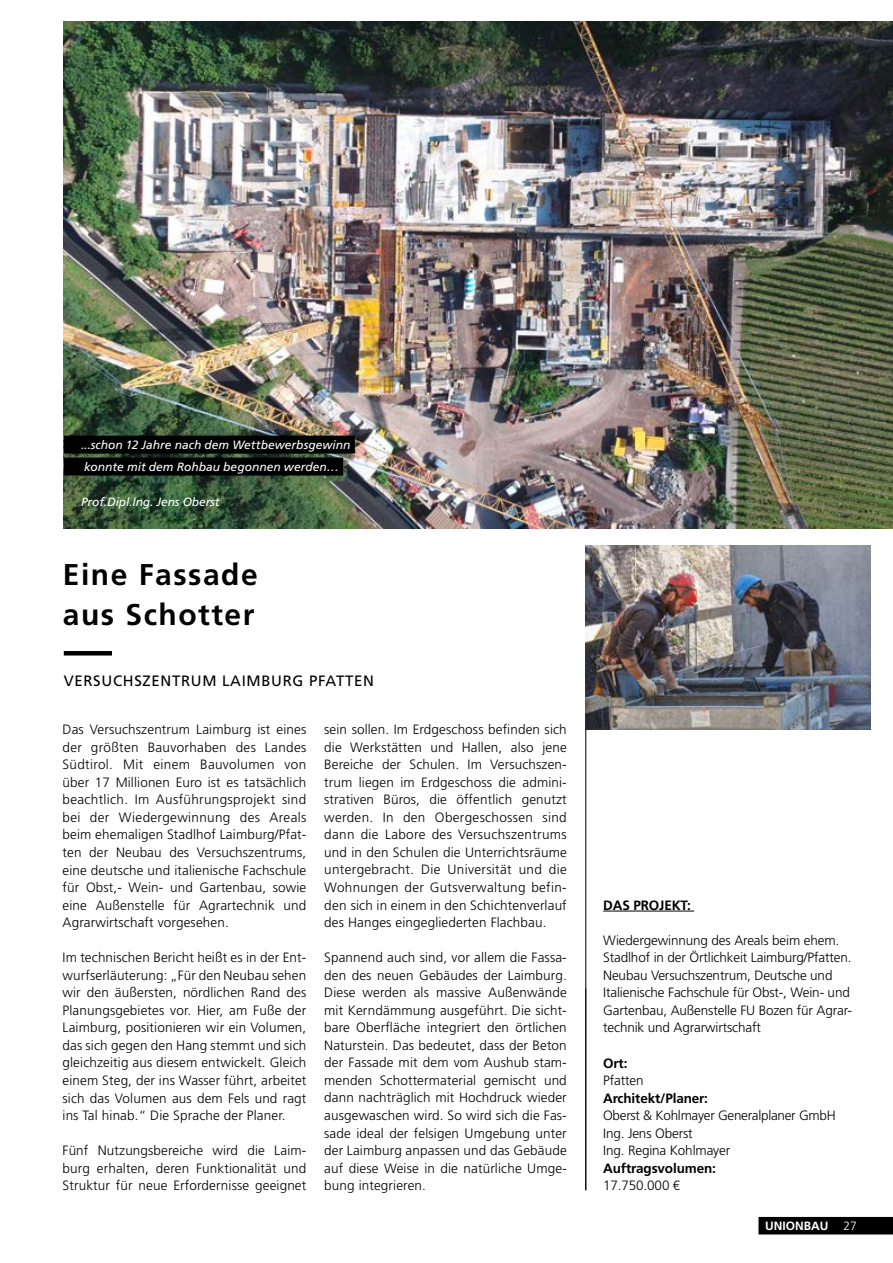
<style>
.page{position:relative;width:893px;height:1263px;background:#fff}
.page>*{position:absolute;margin:0;border:0;box-sizing:border-box;transform-origin:0 0}
.t1{font:700 30px/39.5px "Frutiger";letter-spacing:.05em;color:#000}
.t2{font:15px "Frutiger";letter-spacing:.045em;color:#000}
.t3{font:300 13.5px/17.5px "Frutiger";letter-spacing:-.01em;color:#000;text-align:justify}
.t4{font:700 13.5px "Frutiger";letter-spacing:-.01em;color:#000}
.t5{font:italic 12px/21.9px "Frutiger";color:#fff}
.t6{font:700 12px "Frutiger";color:#fff}
.t7{font:300 12px "Frutiger";color:#fff}
</style>
<div class="page">
<div style="left:758px;top:1217px;width:135px;height:17px;background:#000"></div>
<img style="left:64px;top:21px;width:829px;height:507px">
<img style="left:585px;top:546px;width:286px;height:184px">
<hr style="left:64px;top:651px;width:48px;height:4px;background:#000">
<hr style="left:603px;top:911px;width:91px;height:1px;background:#000">
<div style="left:64px;top:436px;width:291px;height:18px;background:#000"></div>
<div style="left:64px;top:457px;width:279px;height:18px;background:#000"></div>
<hr style="left:585px;top:730px;width:1px;height:460px;background:#000">
<p class="t5" style="left:81px;top:434px;width:271px">...schon 12 Jahre nach dem Wettbewerbsgewinn konnte mit dem Rohbau begonnen werden…</p>
<p class="t5" style="left:81px;top:491px;width:140px">Prof.Dipl.Ing. Jens Oberst</p>
<h1 class="t1" style="left:63px;top:555px;width:196px">Eine Fassade aus Schotter</h1>
<p class="t2" style="left:64px;top:672px;width:312px">VERSUCHSZENTRUM LAIMBURG PFATTEN</p>
<p class="t3" style="left:63px;top:721px;width:245px">Das Versuchszentrum Laimburg ist eines der größten Bauvorhaben des Landes Südtirol. Mit einem Bauvolumen von über 17 Millionen Euro ist es tatsächlich beachtlich. Im Ausführungsprojekt sind bei der Wiedergewinnung des Areals beim ehemaligen Stadlhof Laimburg/Pfat&shy;ten der Neubau des Versuchszentrums, eine deutsche und italienische Fachschule für Obst,- Wein- und Gartenbau, sowie eine Außenstelle für Agrartechnik und Agrarwirtschaft vorgesehen.</p>
<p class="t3" style="left:63px;top:949px;width:245px">Im technischen Bericht heißt es in der Ent&shy;wurfserläuterung: „Für den Neubau sehen wir den äußersten, nördlichen Rand des Planungsgebietes vor. Hier, am Fuße der Laimburg, positionieren wir ein Volumen, das sich gegen den Hang stemmt und sich gleichzeitig aus diesem entwickelt. Gleich einem Steg, der ins Wasser führt, arbeitet sich das Volumen aus dem Fels und ragt ins Tal hinab.“ Die Sprache der Planer.</p>
<p class="t3" style="left:63px;top:1142px;width:245px">Fünf Nutzungsbereiche wird die Laim&shy;burg erhalten, deren Funktionalität und Struktur für neue Erfordernisse geeignet</p>
<p class="t3" style="left:324px;top:721px;width:244px">sein sollen. Im Erdgeschoss befinden sich die Werkstätten und Hallen, also jene Bereiche der Schulen. Im Versuchszen&shy;trum liegen im Erdgeschoss die admini&shy;strativen Büros, die öffentlich genutzt werden. In den Obergeschossen sind dann die Labore des Versuchszentrums und in den Schulen die Unterrichtsräume untergebracht. Die Universität und die Wohnungen der Gutsverwaltung befin&shy;den sich in einem in den Schichtenverlauf des Hanges eingegliederten Flachbau.</p>
<p class="t3" style="left:324px;top:949px;width:244px">Spannend auch sind, vor allem die Fassa&shy;den des neuen Gebäudes der Laimburg.<br>Diese werden als massive Außenwände mit Kerndämmung ausgeführt. Die sicht&shy;bare Oberfläche integriert den örtlichen Naturstein. Das bedeutet, dass der Beton der Fassade mit dem vom Aushub stam&shy;menden Schottermaterial gemischt und dann nachträglich mit Hochdruck wieder ausgewaschen wird. So wird sich die Fas&shy;sade ideal der felsigen Umgebung unter der Laimburg anpassen und das Gebäude auf diese Weise in die natürliche Umge&shy;bung integrieren.</p>
<p class="t4" style="left:603px;top:897px;width:89px">DAS PROJEKT:</p>
<p class="t3" style="left:603px;top:931px;width:250px;text-align:left">Wiedergewinnung des Areals beim ehem.<br>Stadlhof in der Örtlichkeit Laimburg/Pfatten.<br>Neubau Versuchszentrum, Deutsche und Italienische Fachschule für Obst-, Wein- und Gartenbau, Außenstelle FU Bozen für Agrar&shy;technik und Agrarwirtschaft</p>
<p class="t4" style="left:603px;top:1055px;width:26px">Ort:</p>
<p class="t3" style="left:603px;top:1072px;width:42px">Pfatten</p>
<p class="t4" style="left:603px;top:1090px;width:106px">Architekt/Planer:</p>
<p class="t3" style="left:603px;top:1107px;width:234px;text-align:left">Oberst &amp; Kohlmayer Generalplaner GmbH<br>Ing. Jens Oberst<br>Ing. Regina Kohlmayer</p>
<p class="t4" style="left:603px;top:1160px;width:114px">Auftragsvolumen:</p>
<p class="t3" style="left:603px;top:1177px;width:79px">17.750.000 €</p>
<p class="t6" style="left:765px;top:1218px;width:65px">UNIONBAU</p>
<p class="t7" style="left:843px;top:1219px;width:15px">27</p>
</div>
